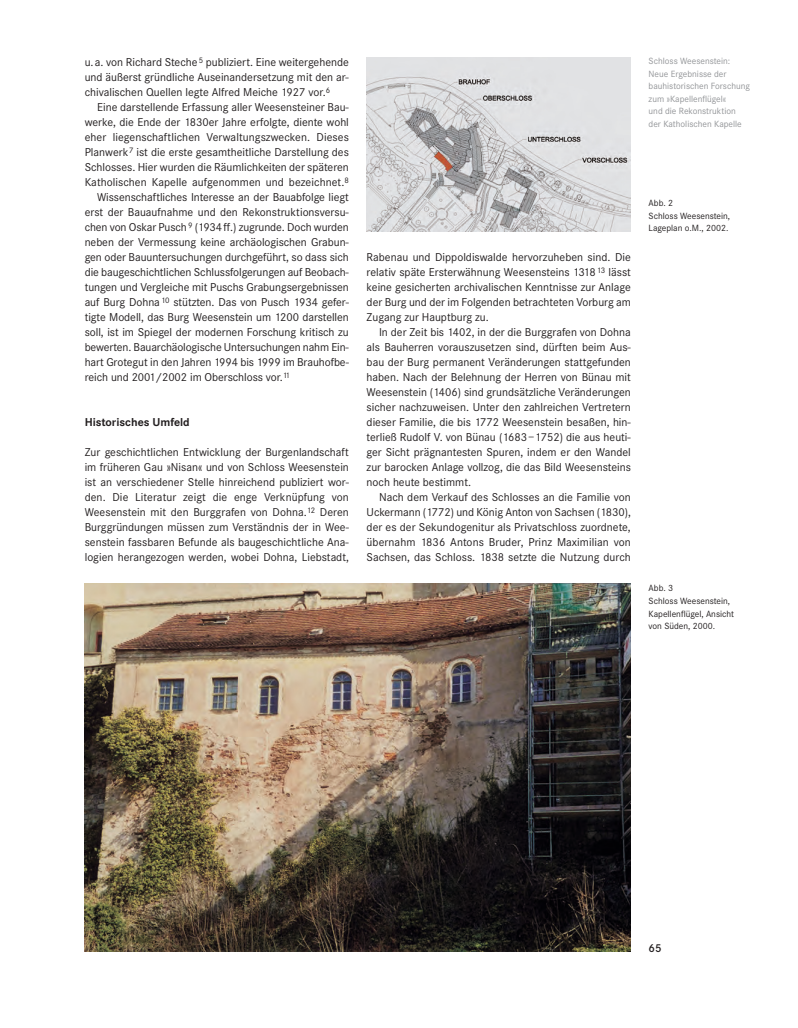
<style>
.page{position:relative;width:798px;height:1028px;background:#fff}
.page>*{position:absolute;margin:0;border:0;box-sizing:border-box;transform-origin:0 0}
.t1{font:11.88px/15px "Corporate S";letter-spacing:-.005em;color:#231f20;text-align:justify}
.t2{font:700 11.88px "Corporate S";color:#231f20}
.t3{font:600 11.88px "Corporate S";color:#231f20}
.t4{font:9.38px/12.5px "Corporate S";color:#939598}
.t5{font:9.38px/12.5px "Corporate S";color:#231f20}
</style>
<div class="page">
<img style="left:84px;top:57px;width:547px;height:895px">
<p class="t1" style="left:85px;top:55px;width:265px">u.a. von Richard Steche <sup>5</sup> publiziert. Eine weitergehende und äußerst gründliche Auseinandersetzung mit den ar&shy;chivalischen Quellen legte Alfred Meiche 1927 vor.<sup>6</sup></p>
<p class="t1" style="left:97px;top:100px;width:253px">Eine darstellende Erfassung aller Weesensteiner Bau-</p>
<p class="t1" style="left:85px;top:115px;width:265px">werke, die Ende der 1830er Jahre erfolgte, diente wohl</p>
<p class="t1" style="left:85px;top:130px;width:266px">eher liegenschaftlichen Verwaltungszwecken. Dieses</p>
<p class="t1" style="left:85px;top:145px;width:265px">Planwerk<sup>7</sup> ist die erste gesamtheitliche Darstellung des</p>
<p class="t1" style="left:85px;top:160px;width:266px">Schlosses. Hier wurden die Räumlichkeiten der späteren</p>
<p class="t1" style="left:85px;top:175px;width:265px">Katholischen Kapelle aufgenommen und bezeichnet.<sup>8</sup></p>
<p class="t1" style="left:97px;top:190px;width:253px">Wissenschaftliches Interesse an der Bauabfolge liegt</p>
<p class="t1" style="left:85px;top:205px;width:265px">erst der Bauaufnahme und den Rekonstruktionsversu-</p>
<p class="t1" style="left:85px;top:220px;width:265px">chen von Oskar Pusch <sup>9</sup> (1934ff.) zugrunde. Doch wurden</p>
<p class="t1" style="left:85px;top:235px;width:265px">neben der Vermessung keine archäologischen Grabun-</p>
<p class="t1" style="left:85px;top:250px;width:265px">gen oder Bauuntersuchungen durchgeführt, so dass sich</p>
<p class="t1" style="left:85px;top:265px;width:265px">die baugeschichtlichen Schlussfolgerungen auf Beobach-</p>
<p class="t1" style="left:85px;top:280px;width:265px">tungen und Vergleiche mit Puschs Grabungsergebnissen</p>
<p class="t1" style="left:85px;top:295px;width:265px">auf Burg Dohna <sup>10</sup> stützten. Das von Pusch 1934 gefer-</p>
<p class="t1" style="left:85px;top:310px;width:265px">tigte Modell, das Burg Weesenstein um 1200 darstellen</p>
<p class="t1" style="left:85px;top:325px;width:265px">soll, ist im Spiegel der modernen Forschung kritisch zu</p>
<p class="t1" style="left:85px;top:340px;width:265px">bewerten. Bauarchäologische Untersuchungen nahm Ein-</p>
<p class="t1" style="left:85px;top:355px;width:265px">hart Grotegut in den Jahren 1994 bis 1999 im Brauhofbe-</p>
<p class="t1" style="left:85px;top:370px;width:206px">reich und 2001/2002 im Oberschloss vor.<sup>11</sup></p>
<p class="t2" style="left:85px;top:415px;width:106px">Historisches Umfeld</p>
<p class="t1" style="left:85px;top:445px;width:266px">Zur geschichtlichen Entwicklung der Burgenlandschaft im früheren Gau »Nisan« und von Schloss Weesenstein ist an verschiedener Stelle hinreichend publiziert wor&shy;den. Die Literatur zeigt die enge Verknüpfung von Weesenstein mit den Burggrafen von Dohna.<sup>12</sup> Deren Burggründungen müssen zum Verständnis der in Wee&shy;senstein fassbaren Befunde als baugeschichtliche Ana&shy;logien herangezogen werden, wobei Dohna, Liebstadt,</p>
<p class="t4" style="left:648px;top:55px;width:103px">Schloss Weesenstein:<br>Neue Ergebnisse der bauhistorischen Forschung zum »Kapellenflügel«<br>und die Rekonstruktion der Katholischen Kapelle</p>
<p class="t1" style="left:366px;top:250px;width:266px">Rabenau und Dippoldiswalde hervorzuheben sind. Die relativ späte Ersterwähnung Weesensteins 1318<sup>13</sup> lässt keine gesicherten archivalischen Kenntnisse zur Anlage der Burg und der im Folgenden betrachteten Vorburg am Zugang zur Hauptburg zu.</p>
<p class="t1" style="left:366px;top:325px;width:266px;text-indent:12px">In der Zeit bis 1402, in der die Burggrafen von Dohna als Bauherren vorauszusetzen sind, dürften beim Aus&shy;bau der Burg permanent Veränderungen stattgefunden haben. Nach der Belehnung der Herren von Bünau mit Weesenstein (1406) sind grundsätzliche Veränderungen sicher nachzuweisen. Unter den zahlreichen Vertretern dieser Familie, die bis 1772 Weesenstein besaßen, hin&shy;terließ Rudolf V. von Bünau (1683–1752) die aus heuti&shy;ger Sicht prägnantesten Spuren, indem er den Wandel zur barocken Anlage vollzog, die das Bild Weesensteins noch heute bestimmt.</p>
<p class="t1" style="left:366px;top:490px;width:265px;text-indent:12px">Nach dem Verkauf des Schlosses an die Familie von Uckermann (1772) und König Anton von Sachsen (1830), der es der Sekundogenitur als Privatschloss zuordnete, übernahm 1836 Antons Bruder, Prinz Maximilian von Sachsen, das Schloss. 1838 setzte die Nutzung durch</p>
<p class="t5" style="left:648px;top:197px;width:83px">Abb. 2<br>Schloss Weesenstein,<br>Lageplan o.M., 2002.</p>
<p class="t5" style="left:648px;top:582px;width:87px">Abb. 3<br>Schloss Weesenstein,<br>Kapellenflügel, Ansicht von Süden, 2000.</p>
<p class="t3" style="left:648px;top:941px;width:15px">65</p>
</div>
